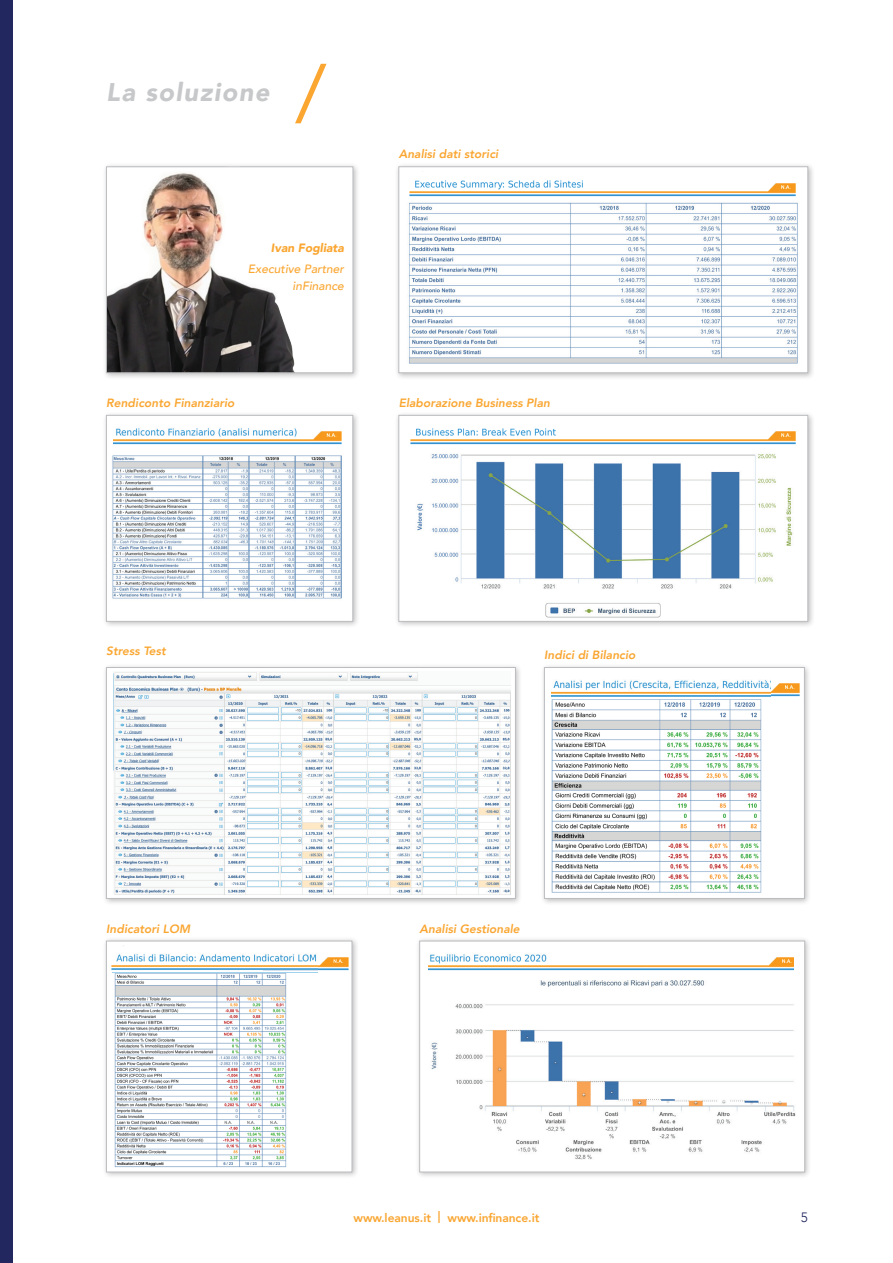
<style>
.page{position:relative;width:893px;height:1263px;background:#fff}
.page>*{position:absolute;margin:0;border:0;box-sizing:border-box;transform-origin:0 0}
.t1{font:italic 900 25.5px "Avenir";letter-spacing:.055em;color:#c7c8ca}
.t2{font:300 13.5px "Avenir";color:#22285f}
.t3{font:italic 800 12px "Avenir";color:#faa631}
.t4{font:800 12px "Avenir";letter-spacing:-.005em;color:#faa631}
.t5{font:italic 500 12px/16.5px "Avenir";color:#faa631;text-align:right}
.t6{font:italic 900 12px "Avenir";color:#faa631}
</style>
<div class="page">
<div style="left:0;top:0;width:13px;height:1263px;background:#22285f"></div>
<svg style="left:295px;top:64px;width:32px;height:59px"></svg>
<div style="left:102px;top:663px;width:421px;height:243px;background:#231f20;opacity:.3"></div>
<div style="left:106px;top:667px;width:410px;height:231px;background:#fff;border:1px solid #bcbdc0"></div>
<img style="left:114px;top:672px;width:397px;height:222px">
<div style="left:540px;top:663px;width:272px;height:243px;background:#231f20;opacity:.3"></div>
<div style="left:544px;top:667px;width:260px;height:231px;background:#fff;border:1px solid #bcbdc0"></div>
<img style="left:551px;top:699px;width:211px;height:194px">
<img style="left:552px;top:680px;width:220px;height:17px">
<img style="left:772px;top:683px;width:28px;height:14px">
<div style="left:394px;top:162px;width:421px;height:218px;background:#231f20;opacity:.3"></div>
<div style="left:399px;top:167px;width:409px;height:206px;background:#fff;border:1px solid #bcbdc0"></div>
<img style="left:409px;top:180px;width:262px;height:17px">
<img style="left:409px;top:202px;width:389px;height:162px">
<img style="left:671px;top:183px;width:125px;height:14px">
<div style="left:102px;top:162px;width:258px;height:218px;background:#231f20;opacity:.3"></div>
<div style="left:106px;top:167px;width:247px;height:206px;background:#fff"></div>
<img style="left:108px;top:173px;width:187px;height:198px">
<div style="left:106px;top:167px;width:247px;height:206px;border:1px solid #bcbdc0"></div>
<div style="left:102px;top:411px;width:258px;height:218px;background:#231f20;opacity:.3"></div>
<div style="left:106px;top:415px;width:247px;height:206px;background:#fff;border:1px solid #bcbdc0"></div>
<img style="left:112px;top:455px;width:230px;height:144px">
<img style="left:114px;top:428px;width:228px;height:17px">
<div style="left:394px;top:411px;width:421px;height:218px;background:#231f20;opacity:.3"></div>
<div style="left:399px;top:415px;width:409px;height:206px;background:#fff;border:1px solid #bcbdc0"></div>
<img style="left:417px;top:454px;width:376px;height:164px">
<img style="left:410px;top:428px;width:261px;height:17px">
<img style="left:671px;top:431px;width:125px;height:14px">
<div style="left:415px;top:937px;width:397px;height:242px;background:#231f20;opacity:.3"></div>
<div style="left:420px;top:941px;width:385px;height:231px;background:#fff;border:1px solid #bcbdc0"></div>
<img style="left:431px;top:976px;width:373px;height:191px">
<img style="left:428px;top:954px;width:214px;height:17px">
<img style="left:642px;top:957px;width:152px;height:14px">
<div style="left:102px;top:937px;width:257px;height:242px;background:#231f20;opacity:.3"></div>
<div style="left:106px;top:941px;width:246px;height:231px;background:#fff;border:1px solid #bcbdc0"></div>
<img style="left:114px;top:973px;width:173px;height:195px">
<img style="left:111px;top:954px;width:208px;height:16px">
<img style="left:319px;top:957px;width:30px;height:14px">
<h1 class="t1" style="left:106px;top:71px;width:165px">La soluzione</h1>
<p class="t6" style="left:271px;top:238px;width:75px">Ivan Fogliata</p>
<p class="t5" style="left:248px;top:261px;width:98px">Executive Partner inFinance</p>
<p class="t3" style="left:399px;top:147px;width:101px">Analisi dati storici</p>
<p class="t3" style="left:106px;top:395px;width:130px">Rendiconto Finanziario</p>
<p class="t3" style="left:399px;top:395px;width:153px">Elaborazione Business Plan</p>
<p class="t3" style="left:106px;top:644px;width:61px">Stress Test</p>
<p class="t3" style="left:544px;top:648px;width:93px">Indici di Bilancio</p>
<p class="t3" style="left:106px;top:921px;width:85px">Indicatori LOM</p>
<p class="t3" style="left:420px;top:921px;width:102px">Analisi Gestionale</p>
<p class="t4" style="left:354px;top:1208px;width:187px">www.leanus.it | www.infinance.it</p>
<p class="t2" style="left:801px;top:1209px;width:9px">5</p>
</div>
